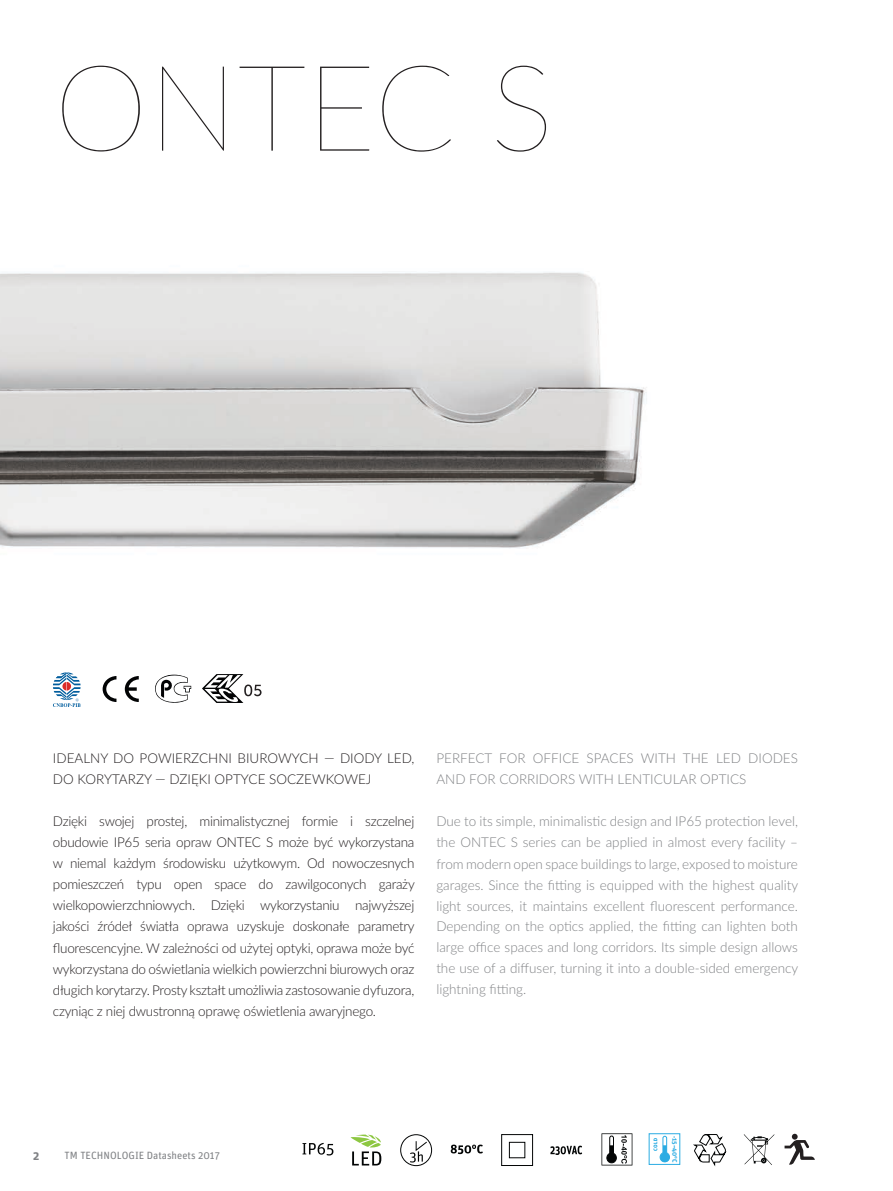
<style>
.page{position:relative;width:893px;height:1191px;background:#fff}
.page>*{position:absolute;margin:0;border:0;box-sizing:border-box;transform-origin:0 0}
.t1{font:100 120px "Lato";color:#231f20}
.t2{font:300 13.5px/21px "Lato";letter-spacing:-.005em;color:#231f20}
.t3{font:300 13.5px/21px "Lato";color:#808285}
.t4{font:700 12px "Unit Pro";color:#808285}
.t5{font:10.5px "Unit Pro";color:#808285}
.t6{font:700 6.6px "Unit Pro";color:#2bace3}
</style>
<div class="page">
<img style="left:0;top:272px;width:647px;height:276px">
<svg style="left:103px;top:676px;width:36px;height:26px"></svg>
<svg style="left:155px;top:674px;width:36px;height:29px"></svg>
<svg style="left:302px;top:1142px;width:31px;height:13px"></svg>
<svg style="left:501px;top:1134px;width:32px;height:32px"></svg>
<svg style="left:744px;top:1134px;width:30px;height:31px"></svg>
<svg style="left:694px;top:1134px;width:32px;height:32px"></svg>
<svg style="left:601px;top:1133px;width:31px;height:32px"></svg>
<svg style="left:550px;top:1145px;width:32px;height:10px"></svg>
<svg style="left:451px;top:1144px;width:32px;height:10px"></svg>
<svg style="left:400px;top:1134px;width:32px;height:32px"></svg>
<svg style="left:350px;top:1134px;width:31px;height:31px"></svg>
<svg style="left:653px;top:1135px;width:17px;height:27px"></svg>
<svg style="left:53px;top:672px;width:28px;height:35px"></svg>
<svg style="left:202px;top:674px;width:60px;height:29px"></svg>
<svg style="left:784px;top:1133px;width:31px;height:31px"></svg>
<p class="t1" style="left:54px;top:26px;width:501px">ONTEC S</p>
<p class="t2" style="left:53px;top:747px;width:363px">IDEALNY DO POWIERZCHNI BIUROWYCH — DIODY LED,<br>DO KORYTARZY — DZIĘKI OPTYCE SOCZEWKOWEJ</p>
<p class="t2" style="left:53px;top:810px;width:363px;text-align:justify">Dzięki swojej prostej, minimalistycznej formie i szczelnej obudowie IP65 seria opraw ONTEC S może być wykorzystana w niemal każdym środowisku użytkowym. Od nowoczesnych pomieszczeń typu open space do zawilgoconych garaży wielkopowierzchniowych. Dzięki wykorzystaniu najwyższej jakości źródeł światła oprawa uzyskuje doskonałe parametry fluorescencyjne. W zależności od użytej optyki, oprawa może być wykorzystana do oświetlania wielkich powierzchni biurowych oraz długich korytarzy. Prosty kształt umożliwia zastosowanie dyfuzora, czyniąc z niej dwustronną oprawę oświetlenia awaryjnego.</p>
<p class="t3" style="left:436px;top:747px;width:363px">PERFECT FOR OFFICE SPACES WITH THE LED DIODES<br>AND FOR CORRIDORS WITH LENTICULAR OPTICS</p>
<p class="t3" style="left:436px;top:810px;width:363px;text-align:justify">Due to its simple, minimalistic design and IP65 protection level, the ONTEC S series can be applied in almost every facility – from modern open space buildings to large, exposed to moisture garages. Since the fitting is equipped with the highest quality light sources, it maintains excellent fluorescent performance.<br>Depending on the optics applied, the fitting can lighten both large office spaces and long corridors. Its simple design allows the use of a diffuser, turning it into a double-sided emergency lightning fitting.</p>
<p class="t4" style="left:33px;top:1147px;width:8px">2</p>
<p class="t5" style="left:65px;top:1148px;width:157px">TM TECHNOLOGIE Datasheets 2017</p>
<p class="t6" style="left:679px;top:1135px;width:28px;rotate:90deg">-15−40°C</p>
</div>
